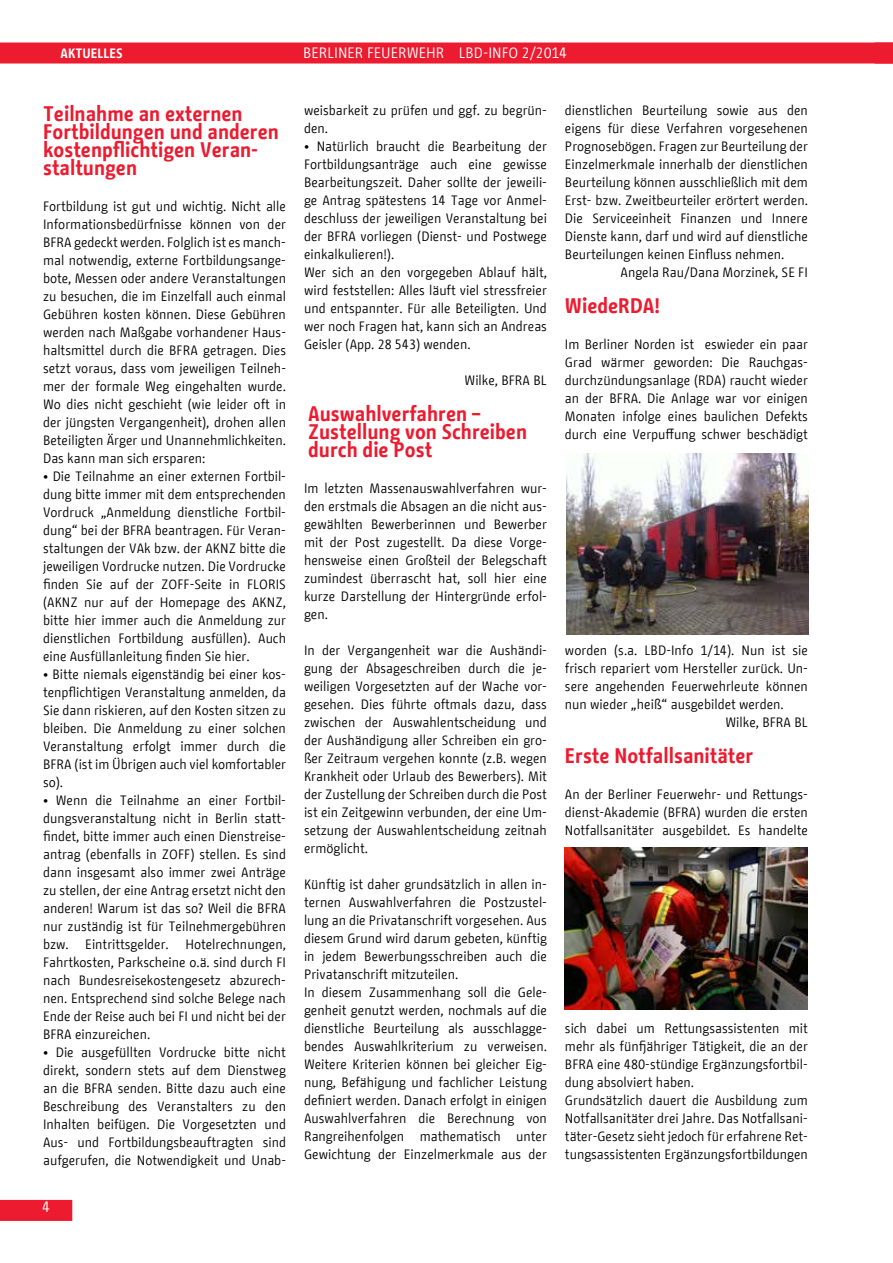
<style>
.page{position:relative;width:893px;height:1263px;background:#fff}
.page>*{position:absolute;margin:0;border:0;box-sizing:border-box;transform-origin:0 0}
.t1{font:700 21px/18px "BMF Change";color:#ed1b2f}
.t2{font:15px "BMF Change";color:#fff}
.t3{font:13.5px/18px "BMF Change";color:#000;text-align:justify}
.t4{font:700 13.5px "BMF Change";color:#fff}
</style>
<div class="page">
<div style="left:0;top:1200px;width:62px;height:21px;background:#ed1b2f"></div>
<div style="left:0;top:43px;width:893px;height:21px;background:#ed1b2f"></div>
<img style="left:566px;top:453px;width:243px;height:182px">
<img style="left:565px;top:847px;width:243px;height:162px">
<p class="t4" style="left:61px;top:44px;width:62px">aktuelles</p>
<h1 class="t1" style="left:43px;top:105px;width:237px">Teilnahme an externen<br>Fortbildungen und anderen kostenpflichtigen Veran&shy;staltungen</h1>
<p class="t3" style="left:43px;top:197px;width:244px">Fortbildung ist gut und wichtig. Nicht alle Informationsbedürfnisse können von der BFRA gedeckt werden. Folglich ist es manch&shy;mal notwendig, externe Fortbildungsange&shy;bote, Messen oder andere Veranstaltungen zu besuchen, die im Einzelfall auch einmal Gebühren kosten können. Diese Gebühren werden nach Maßgabe vorhandener Haus&shy;haltsmittel durch die BFRA getragen. Dies setzt voraus, dass vom jeweiligen Teilneh&shy;mer der formale Weg eingehalten wurde.<br>Wo dies nicht geschieht (wie leider oft in der jüngsten Vergangenheit), drohen allen Beteiligten Ärger und Unannehmlichkeiten.<br>Das kann man sich ersparen:</p>
<p class="t3" style="left:43px;top:467px;width:244px">• Die Teilnahme an einer externen Fortbil&shy;dung bitte immer mit dem entsprechenden Vordruck „Anmeldung dienstliche Fortbil&shy;dung“ bei der BFRA beantragen. Für Veran&shy;staltungen der VAk bzw. der AKNZ bitte die jeweiligen Vordrucke nutzen. Die Vordrucke finden Sie auf der ZOFF-Seite in FLORIS (AKNZ nur auf der Homepage des AKNZ, bitte hier immer auch die Anmeldung zur dienstlichen Fortbildung ausfüllen). Auch eine Ausfüllanleitung finden Sie hier.</p>
<p class="t3" style="left:43px;top:665px;width:244px">• Bitte niemals eigenständig bei einer kos&shy;tenpflichtigen Veranstaltung anmelden, da Sie dann riskieren, auf den Kosten sitzen zu bleiben. Die Anmeldung zu einer solchen Veranstaltung erfolgt immer durch die BFRA (ist im Übrigen auch viel komfortabler so).</p>
<p class="t3" style="left:43px;top:791px;width:244px">• Wenn die Teilnahme an einer Fortbil&shy;dungsveranstaltung nicht in Berlin statt&shy;findet, bitte immer auch einen Dienstreise&shy;antrag (ebenfalls in ZOFF) stellen. Es sind dann insgesamt also immer zwei Anträge zu stellen, der eine Antrag ersetzt nicht den anderen! Warum ist das so? Weil die BFRA nur zuständig ist für Teilnehmergebühren bzw. Eintrittsgelder. Hotelrechnungen, Fahrtkosten, Parkscheine o.ä. sind durch FI nach Bundesreisekostengesetz abzurech&shy;nen. Entsprechend sind solche Belege nach Ende der Reise auch bei FI und nicht bei der BFRA einzureichen.</p>
<p class="t3" style="left:43px;top:1043px;width:244px">• Die ausgefüllten Vordrucke bitte nicht direkt, sondern stets auf dem Dienstweg an die BFRA senden. Bitte dazu auch eine Beschreibung des Veranstalters zu den Inhalten beifügen. Die Vorgesetzten und Aus- und Fortbildungsbeauftragten sind aufgerufen, die Notwendigkeit und Unab-</p>
<p class="t2" style="left:43px;top:1196px;width:9px">4</p>
<p class="t2" style="left:303px;top:42px;width:265px">BERLINER FEUERWEHR LBD-INFO 2/2014</p>
<p class="t3" style="left:304px;top:101px;width:244px">weisbarkeit zu prüfen und ggf. zu begrün&shy;den.</p>
<p class="t3" style="left:304px;top:137px;width:244px;text-align:left">• Natürlich braucht die Bearbeitung der Fortbildungsanträge auch eine gewisse Bearbeitungszeit. Daher sollte der jeweili&shy;ge Antrag spätestens 14 Tage vor Anmel&shy;deschluss der jeweiligen Veranstaltung bei der BFRA vorliegen (Dienst- und Postwege einkalkulieren!).<br>Wer sich an den vorgegeben Ablauf hält, wird feststellen: Alles läuft viel stressfreier und entspannter. Für alle Beteiligten. Und wer noch Fragen hat, kann sich an Andreas Geisler (App. 28 543) wenden.</p>
<p class="t3" style="left:464px;top:371px;width:84px">Wilke, BFRA BL</p>
<h1 class="t1" style="left:308px;top:405px;width:220px">Auswahlverfahren –<br>Zustellung von Schreiben durch die Post</h1>
<p class="t3" style="left:304px;top:479px;width:244px">Im letzten Massenauswahlverfahren wur&shy;den erstmals die Absagen an die nicht aus&shy;gewählten Bewerberinnen und Bewerber mit der Post zugestellt. Da diese Vorge&shy;hensweise einen Großteil der Belegschaft zumindest überrascht hat, soll hier eine kurze Darstellung der Hintergründe erfol&shy;gen.</p>
<p class="t3" style="left:304px;top:641px;width:244px">In der Vergangenheit war die Aushändi&shy;gung der Absageschreiben durch die je&shy;weiligen Vorgesetzten auf der Wache vor&shy;gesehen. Dies führte oftmals dazu, dass zwischen der Auswahlentscheidung und der Aushändigung aller Schreiben ein gro&shy;ßer Zeitraum vergehen konnte (z.B. wegen Krankheit oder Urlaub des Bewerbers). Mit der Zustellung der Schreiben durch die Post ist ein Zeitgewinn verbunden, der eine Um&shy;setzung der Auswahlentscheidung zeitnah ermöglicht.</p>
<p class="t3" style="left:304px;top:875px;width:244px;text-align:left">Künftig ist daher grundsätzlich in allen in&shy;ternen Auswahlverfahren die Postzustel&shy;lung an die Privatanschrift vorgesehen. Aus diesem Grund wird darum gebeten, künftig in jedem Bewerbungsschreiben auch die Privatanschrift mitzuteilen.<br>In diesem Zusammenhang soll die Gele&shy;genheit genutzt werden, nochmals auf die dienstliche Beurteilung als ausschlagge&shy;bendes Auswahlkriterium zu verweisen.<br>Weitere Kriterien können bei gleicher Eig&shy;nung, Befähigung und fachlicher Leistung definiert werden. Danach erfolgt in einigen Auswahlverfahren die Berechnung von Rangreihenfolgen mathematisch unter Gewichtung der Einzelmerkmale aus der</p>
<p class="t3" style="left:565px;top:101px;width:244px">dienstlichen Beurteilung sowie aus den</p>
<p class="t3" style="left:565px;top:119px;width:244px">eigens für diese Verfahren vorgesehenen</p>
<p class="t3" style="left:565px;top:137px;width:244px">Prognosebögen. Fragen zur Beurteilung der</p>
<p class="t3" style="left:565px;top:155px;width:244px">Einzelmerkmale innerhalb der dienstlichen</p>
<p class="t3" style="left:565px;top:173px;width:244px">Beurteilung können ausschließlich mit dem</p>
<p class="t3" style="left:565px;top:191px;width:244px">Erst- bzw. Zweitbeurteiler erörtert werden.</p>
<p class="t3" style="left:565px;top:209px;width:244px">Die Serviceeinheit Finanzen und Innere</p>
<p class="t3" style="left:565px;top:227px;width:244px">Dienste kann, darf und wird auf dienstliche</p>
<p class="t3" style="left:565px;top:245px;width:221px">Beurteilungen keinen Einfluss nehmen.</p>
<p class="t3" style="left:620px;top:263px;width:189px">Angela Rau/Dana Morzinek, SE FI</p>
<h1 class="t1" style="left:565px;top:297px;width:97px">WiedeRDA!</h1>
<p class="t3" style="left:565px;top:335px;width:244px">Im Berliner Norden ist eswieder ein paar Grad wärmer geworden: Die Rauchgas&shy;durchzündungsanlage (RDA) raucht wieder an der BFRA. Die Anlage war vor einigen Monaten infolge eines baulichen Defekts durch eine Verpuffung schwer beschädigt</p>
<p class="t3" style="left:565px;top:641px;width:244px">worden (s.a. LBD-Info 1/14). Nun ist sie</p>
<p class="t3" style="left:565px;top:659px;width:244px">frisch repariert vom Hersteller zurück. Un-</p>
<p class="t3" style="left:565px;top:677px;width:244px">sere angehenden Feuerwehrleute können</p>
<p class="t3" style="left:565px;top:695px;width:220px">nun wieder „heiß“ ausgebildet werden.</p>
<p class="t3" style="left:725px;top:713px;width:84px">Wilke, BFRA BL</p>
<h1 class="t1" style="left:565px;top:747px;width:190px">Erste Notfallsanitäter</h1>
<p class="t3" style="left:565px;top:785px;width:244px">An der Berliner Feuerwehr- und Rettungs&shy;dienst-Akademie (BFRA) wurden die ersten Notfallsanitäter ausgebildet. Es handelte</p>
<p class="t3" style="left:565px;top:1019px;width:244px;text-align:left">sich dabei um Rettungsassistenten mit mehr als fünfjähriger Tätigkeit, die an der BFRA eine 480-stündige Ergänzungsfortbil&shy;dung absolviert haben.<br>Grundsätzlich dauert die Ausbildung zum Notfallsanitäter drei Jahre. Das Notfallsani&shy;täter-Gesetz sieht jedoch für erfahrene Ret&shy;tungsassistenten Ergänzungsfortbildungen</p>
</div>
